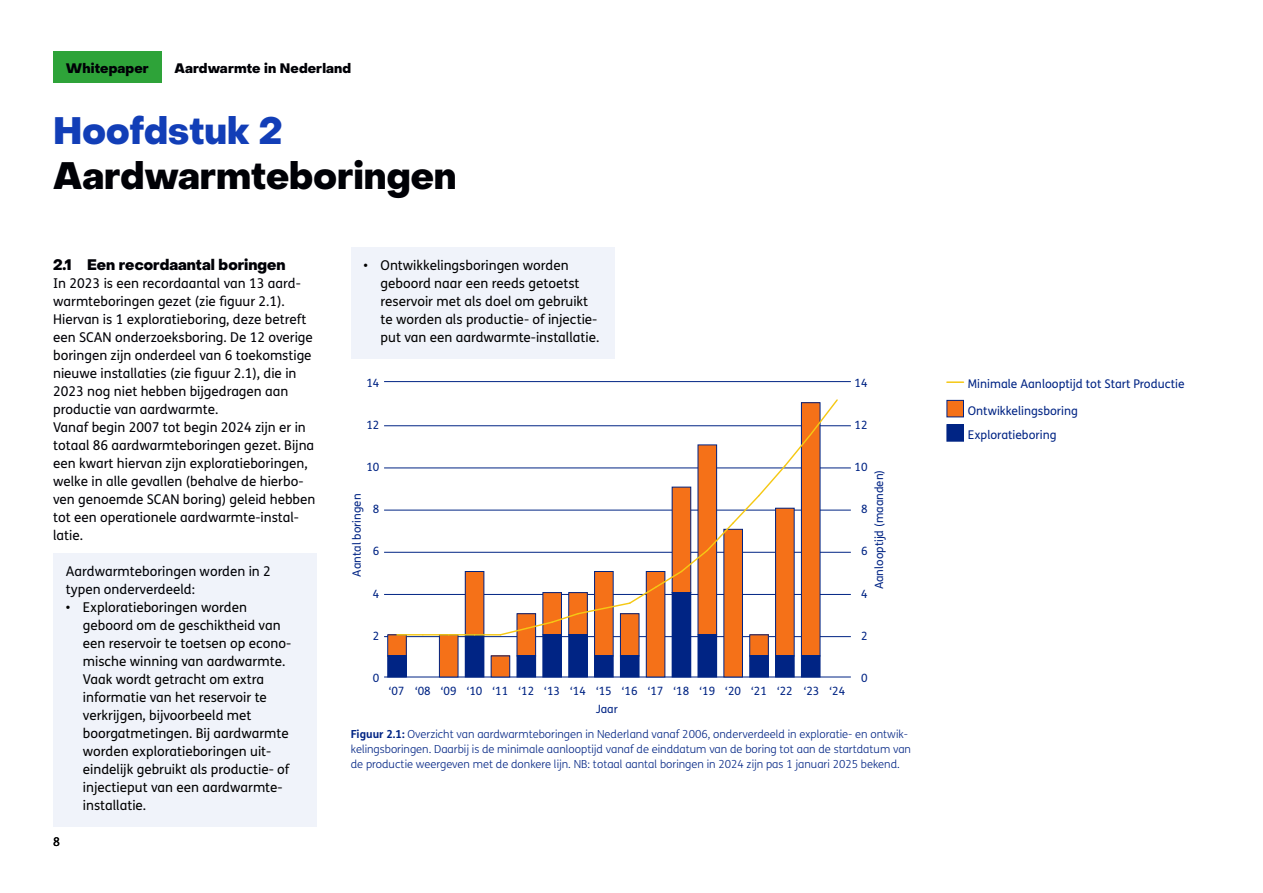
<style>
.page{position:relative;width:1263px;height:893px;background:#fff}
.page>*{position:absolute;margin:0;border:0;box-sizing:border-box;transform-origin:0 0}
.H1_Titel_pag_NR{font:800 37.5px/45px "PP Object Sans";color:#000106}
.H2_Kop_paragraaf_NR{font:800 15px "PP Object Sans";color:#000106}
.P_broodtekst{font:13.5px/18px "FS Me Pro";color:#000106}
.t1{font:13.5px/18px "FS Me Pro";color:#000}
.Kadertekst{font:13.5px/18px "FS Me Pro";color:#000106}
.t2{font:800 13.5px "PP Object Sans";letter-spacing:.01em;color:#000106}
.t3{font:12px/24.3px "FS Me Pro";color:#002484}
.t4{font:12px "FS Me Pro";color:#000}
.t5{font:11.4px/18.3px "FS Me Pro";color:#002484}
.P_Figuur_bijschrijft{font:300 11.1px/15px "FS Me Pro";color:#002484}
.s1{color:#123eb7}
.s2{font-weight:700}
</style>
<div class="page">
<div style="left:53px;top:51px;width:109px;height:31px;background:#2ea339"></div>
<div style="left:53px;top:553px;width:264px;height:57px;background:#f0f3fa"></div>
<div style="left:53px;top:589px;width:264px;height:237px;background:#f0f3fa"></div>
<div style="left:351px;top:247px;width:263px;height:111px;background:#f0f3fa"></div>
<hr style="left:384px;top:677px;width:467px;height:1px;background:#002484">
<hr style="left:384px;top:381px;width:467px;height:1px;background:#002484">
<hr style="left:384px;top:425px;width:467px;height:1px;background:#002484">
<hr style="left:384px;top:468px;width:467px;height:1px;background:#002484">
<hr style="left:384px;top:510px;width:467px;height:1px;background:#002484">
<hr style="left:384px;top:552px;width:467px;height:1px;background:#002484">
<hr style="left:384px;top:594px;width:467px;height:1px;background:#002484">
<hr style="left:384px;top:636px;width:467px;height:1px;background:#002484">
<div style="left:646px;top:571px;width:19px;height:106px;background:#f57118"></div>
<div style="left:646px;top:571px;width:19px;height:106px;border:1px solid #002484"></div>
<div style="left:491px;top:656px;width:19px;height:21px;background:#f57118"></div>
<div style="left:724px;top:529px;width:18px;height:148px;background:#f57118"></div>
<div style="left:723px;top:529px;width:20px;height:148px;border:1px solid #002484"></div>
<div style="left:388px;top:635px;width:18px;height:21px;background:#f57118"></div>
<div style="left:387px;top:634px;width:20px;height:22px;border:1px solid #002484"></div>
<div style="left:388px;top:656px;width:18px;height:21px;background:#002484"></div>
<div style="left:387px;top:655px;width:20px;height:22px;border:1px solid #002484"></div>
<div style="left:439px;top:635px;width:19px;height:42px;background:#f57118"></div>
<div style="left:439px;top:634px;width:19px;height:43px;border:1px solid #002484"></div>
<div style="left:465px;top:635px;width:19px;height:42px;background:#002484"></div>
<div style="left:517px;top:614px;width:19px;height:42px;background:#f57118"></div>
<div style="left:516px;top:613px;width:20px;height:43px;border:1px solid #002484"></div>
<div style="left:517px;top:656px;width:19px;height:21px;background:#002484"></div>
<div style="left:516px;top:655px;width:20px;height:22px;border:1px solid #002484"></div>
<div style="left:543px;top:635px;width:18px;height:42px;background:#002484"></div>
<div style="left:542px;top:634px;width:20px;height:43px;border:1px solid #002484"></div>
<div style="left:569px;top:635px;width:18px;height:42px;background:#002484"></div>
<div style="left:568px;top:634px;width:20px;height:43px;border:1px solid #002484"></div>
<div style="left:594px;top:571px;width:19px;height:85px;background:#f57118"></div>
<div style="left:594px;top:571px;width:20px;height:85px;border:1px solid #002484"></div>
<div style="left:594px;top:656px;width:19px;height:21px;background:#002484"></div>
<div style="left:594px;top:655px;width:20px;height:22px;border:1px solid #002484"></div>
<div style="left:620px;top:614px;width:19px;height:42px;background:#f57118"></div>
<div style="left:620px;top:613px;width:19px;height:43px;border:1px solid #002484"></div>
<div style="left:620px;top:656px;width:19px;height:21px;background:#002484"></div>
<div style="left:620px;top:655px;width:19px;height:22px;border:1px solid #002484"></div>
<div style="left:672px;top:593px;width:19px;height:84px;background:#002484"></div>
<div style="left:698px;top:635px;width:19px;height:42px;background:#002484"></div>
<div style="left:697px;top:634px;width:20px;height:43px;border:1px solid #002484"></div>
<div style="left:750px;top:635px;width:18px;height:21px;background:#f57118"></div>
<div style="left:749px;top:634px;width:20px;height:22px;border:1px solid #002484"></div>
<div style="left:750px;top:656px;width:18px;height:21px;background:#002484"></div>
<div style="left:749px;top:655px;width:20px;height:22px;border:1px solid #002484"></div>
<div style="left:775px;top:508px;width:19px;height:148px;background:#f57118"></div>
<div style="left:775px;top:508px;width:20px;height:148px;border:1px solid #002484"></div>
<div style="left:775px;top:656px;width:19px;height:21px;background:#002484"></div>
<div style="left:775px;top:655px;width:20px;height:22px;border:1px solid #002484"></div>
<div style="left:801px;top:403px;width:19px;height:253px;background:#f57118"></div>
<div style="left:801px;top:656px;width:19px;height:21px;background:#002484"></div>
<div style="left:801px;top:655px;width:19px;height:22px;border:1px solid #002484"></div>
<svg style="left:397px;top:399px;width:442px;height:237px"></svg>
<div style="left:947px;top:400px;width:16px;height:17px;background:#f57118"></div>
<div style="left:946px;top:400px;width:18px;height:17px;border:1px solid #002484"></div>
<div style="left:947px;top:425px;width:16px;height:16px;background:#002484"></div>
<div style="left:946px;top:424px;width:18px;height:18px;border:1px solid #002484"></div>
<svg style="left:947px;top:381px;width:16px;height:2px"></svg>
<p class="t2" style="left:66px;top:60px;width:84px">Whitepaper</p>
<p class="t2" style="left:174px;top:60px;width:178px">Aardwarmte in Nederland</p>
<h1 class="H1_Titel_pag_NR" style="left:53px;top:109px;width:405px"><span class="s1">Hoofdstuk 2<br></span>Aardwarmteboringen</h1>
<h2 class="H2_Kop_paragraaf_NR" style="left:53px;top:256px;width:234px">2.1 Een recordaantal boringen</h2>
<p class="P_broodtekst" style="left:53px;top:274px;width:261px">In 2023 is een recordaantal van 13 aard&shy;warmteboringen gezet (zie figuur 2.1).<br>Hiervan is 1 exploratieboring, deze betreft een SCAN onderzoeksboring. De 12 overige boringen zijn onderdeel van 6 toekomstige nieuwe installaties (zie figuur 2.1), die in 2023 nog niet hebben bijgedragen aan productie van aardwarmte.</p>
<p class="P_broodtekst" style="left:53px;top:418px;width:264px">Vanaf begin 2007 tot begin 2024 zijn er in totaal 86 aardwarmteboringen gezet. Bijna een kwart hiervan zijn exploratieboringen, welke in alle gevallen (behalve de hierbo&shy;ven genoemde SCAN boring) geleid hebben tot een operationele aardwarmte-instal&shy;latie.</p>
<p class="Kadertekst" style="left:66px;top:562px;width:207px">Aardwarmteboringen worden in 2 typen onderverdeeld:</p>
<p class="t1" style="left:83px;top:598px;width:210px;text-indent:-17px">• Exploratieboringen worden geboord om de geschiktheid van een reservoir te toetsen op econo&shy;mische winning van aardwarmte.<br>Vaak wordt getracht om extra informatie van het reservoir te verkrijgen, bijvoorbeeld met boorgatmetingen. Bij aardwarmte worden exploratieboringen uit&shy;eindelijk gebruikt als productie- of injectieput van een aardwarmte-- installatie.</p>
<p class="t4" style="left:53px;top:834px;width:8px">8</p>
<p class="t1" style="left:381px;top:256px;width:220px;text-indent:-17px">• Ontwikkelingsboringen worden geboord naar een reeds getoetst reservoir met als doel om gebruikt te worden als productie- of injectie&shy;put van een aardwarmte-installatie.</p>
<p class="t5" style="left:366px;top:373px;width:15px">14</p>
<p class="t5" style="left:854px;top:373px;width:15px">14</p>
<p class="t5" style="left:366px;top:416px;width:15px">12</p>
<p class="t5" style="left:854px;top:416px;width:15px">12</p>
<p class="t5" style="left:366px;top:458px;width:15px">10</p>
<p class="t5" style="left:854px;top:458px;width:15px">10</p>
<p class="t5" style="left:373px;top:500px;width:8px">8</p>
<p class="t5" style="left:861px;top:500px;width:8px">8</p>
<p class="t5" style="left:373px;top:542px;width:8px">6</p>
<p class="t5" style="left:861px;top:542px;width:8px">6</p>
<p class="t5" style="left:373px;top:584px;width:8px">4</p>
<p class="t5" style="left:861px;top:584px;width:8px">4</p>
<p class="t5" style="left:373px;top:626px;width:8px">2</p>
<p class="t5" style="left:861px;top:626px;width:8px">2</p>
<p class="t5" style="left:870px;top:589px;width:121px;rotate:-90deg">Aanlooptijd (maanden)</p>
<p class="t5" style="left:347px;top:577px;width:84px;rotate:-90deg">Aantal boringen</p>
<p class="t5" style="left:373px;top:669px;width:8px">0</p>
<p class="t5" style="left:861px;top:668px;width:8px">0</p>
<p class="t5" style="left:596px;top:682px;width:251px;text-indent:-207px">‘07 ‘08 ‘09 ‘10 ‘11 ‘12 ‘13 ‘14 ‘15 ‘16 ‘17 ‘18 ‘19 ‘20 ‘21 ‘22 ‘23 ‘24<br>Jaar</p>
<p class="P_Figuur_bijschrijft" style="left:351px;top:726px;width:562px"><span class="s2">Figuur 2.1:</span> Overzicht van aardwarmteboringen in Nederland vanaf 2006, onderverdeeld in exploratie- en ontwik&shy;kelingsboringen. Daarbij is de minimale aanlooptijd vanaf de einddatum van de boring tot aan de startdatum van de productie weergeven met de donkere lijn. NB: totaal aantal boringen in 2024 zijn pas 1 januari 2025 bekend.</p>
<p class="t3" style="left:968px;top:372px;width:218px">Minimale Aanlooptijd tot Start Productie</p>
<p class="t3" style="left:968px;top:398px;width:111px">Ontwikkelingsboring<br>Exploratieboring</p>
</div>
